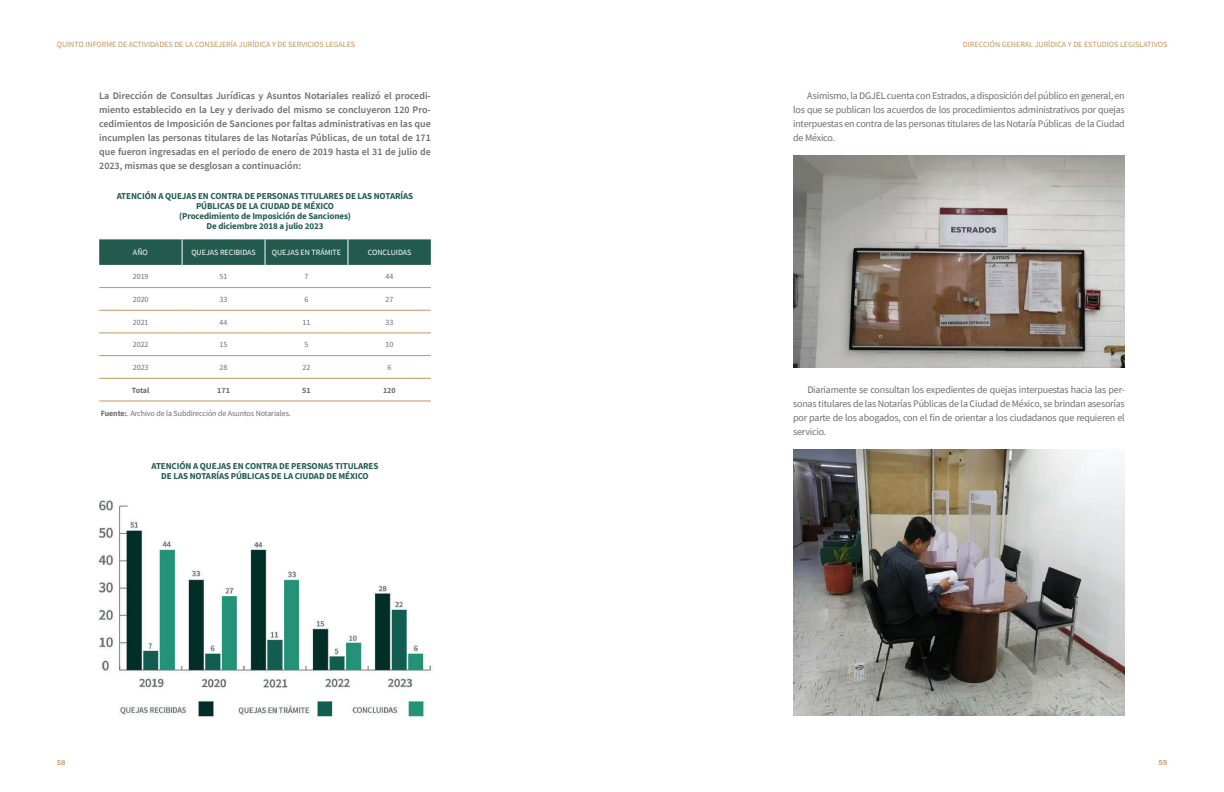
<style>
.page{position:relative;width:1224px;height:792px;background:#fff}
.page>*{position:absolute;margin:0;border:0;box-sizing:border-box;transform-origin:0 0}
.t1{font:10px/14px "Source Sans Pro";letter-spacing:-.02em;color:#6c6d70;text-align:justify}
.t2{font:600 10px/14px "Source Sans Pro";color:#6c6d70;text-align:justify}
.t3{font:700 9px/10px "Source Sans Pro";letter-spacing:-.01em;color:#225b4e;text-align:center}
.t4{font:8px "Source Sans Pro";color:#c3945d}
.t5{font:8px "Source Sans Pro";color:#6c6d70}
.t6{font:8px "Source Sans Pro";color:#fff}
.t7{font:700 8px "Source Sans Pro";color:#6c6d70}
.t8{font:500 7px "Gotham";color:#c3945d}
.s1{font-weight:700}
</style>
<div class="page">
<img style="left:793px;top:155px;width:332px;height:213px">
<img style="left:793px;top:449px;width:331px;height:266px">
<hr style="left:99px;top:287px;width:83px;height:1px;background:#c3945d">
<hr style="left:182px;top:287px;width:83px;height:1px;background:#c3945d">
<hr style="left:265px;top:287px;width:83px;height:1px;background:#c3945d">
<hr style="left:348px;top:287px;width:83px;height:1px;background:#c3945d">
<hr style="left:99px;top:310px;width:83px;height:1px;background:#c3945d">
<hr style="left:182px;top:310px;width:83px;height:1px;background:#c3945d">
<hr style="left:265px;top:310px;width:83px;height:1px;background:#c3945d">
<hr style="left:348px;top:310px;width:83px;height:1px;background:#c3945d">
<hr style="left:99px;top:332px;width:83px;height:1px;background:#c3945d">
<hr style="left:182px;top:332px;width:83px;height:1px;background:#c3945d">
<hr style="left:265px;top:332px;width:83px;height:1px;background:#c3945d">
<hr style="left:348px;top:332px;width:83px;height:1px;background:#c3945d">
<hr style="left:99px;top:355px;width:83px;height:1px;background:#c3945d">
<hr style="left:182px;top:355px;width:83px;height:1px;background:#c3945d">
<hr style="left:265px;top:355px;width:83px;height:1px;background:#c3945d">
<hr style="left:348px;top:355px;width:83px;height:1px;background:#c3945d">
<hr style="left:99px;top:378px;width:83px;height:1px;background:#c3945d">
<hr style="left:182px;top:378px;width:83px;height:1px;background:#c3945d">
<hr style="left:265px;top:378px;width:83px;height:1px;background:#c3945d">
<hr style="left:348px;top:378px;width:83px;height:1px;background:#c3945d">
<hr style="left:99px;top:400px;width:83px;height:1px;background:#c3945d">
<hr style="left:182px;top:400px;width:83px;height:1px;background:#c3945d">
<hr style="left:265px;top:400px;width:83px;height:1px;background:#c3945d">
<hr style="left:348px;top:400px;width:83px;height:1px;background:#c3945d">
<svg style="left:99px;top:239px;width:332px;height:26px;background:#285f52"></svg>
<img style="left:97px;top:500px;width:336px;height:219px">
<p class="t4" style="left:57px;top:39px;width:300px">QUINTO INFORME DE ACTIVIDADES DE LA CONSEJERÍA JURÍDICA Y DE SERVICIOS LEGALES</p>
<p class="t4" style="left:963px;top:39px;width:30px">DIRECCIÓN</p>
<p class="t4" style="left:1002px;top:39px;width:11px">GENER</p>
<p class="t4" style="left:1025px;top:39px;width:144px">AL JURÍDICA Y DE ESTUDIOS LEGISLATIVOS</p>
<p class="t2" style="left:99px;top:89px;width:333px">La Dirección de Consultas Jurídicas y Asuntos Notariales realizó el procedi&shy;miento establecido en la Ley y derivado del mismo se concluyeron 120 Pro&shy;cedimientos de Imposición de Sanciones por faltas administrativas en las que incumplen las personas titulares de las Notarías Públicas, de un total de 171 que fueron ingresadas en el periodo de enero de 2019 hasta el 31 de julio de 2023, mismas que se desglosan a continuación:</p>
<p class="t3" style="left:117px;top:191px;width:298px">ATENCIÓN A QUEJAS EN CONTRA DE PERSONAS TITULARES DE LAS NOTARÍAS PÚBLICAS DE LA CIUDAD DE MÉXICO<br>(Procedimiento de Imposición de Sanciones)<br>De diciembre 2018 a julio 2023</p>
<p class="t6" style="left:133px;top:247px;width:16px">AÑO</p>
<p class="t6" style="left:191px;top:247px;width:66px">QUEJAS RECI BI DAS</p>
<p class="t6" style="left:272px;top:247px;width:63px">QUEJAS EN TRÁMITE</p>
<p class="t6" style="left:368px;top:247px;width:45px">CONCLUI DAS</p>
<p class="t5" style="left:133px;top:271px;width:17px">2019</p>
<p class="t5" style="left:220px;top:271px;width:9px">51</p>
<p class="t5" style="left:305px;top:271px;width:5px">7</p>
<p class="t5" style="left:385px;top:271px;width:9px">44</p>
<p class="t5" style="left:133px;top:294px;width:17px">2020</p>
<p class="t5" style="left:220px;top:294px;width:9px">33</p>
<p class="t5" style="left:305px;top:294px;width:5px">6</p>
<p class="t5" style="left:385px;top:294px;width:9px">27</p>
<p class="t5" style="left:133px;top:317px;width:17px">2021</p>
<p class="t5" style="left:220px;top:317px;width:9px">44</p>
<p class="t5" style="left:303px;top:317px;width:9px">11</p>
<p class="t5" style="left:385px;top:317px;width:9px">33</p>
<p class="t5" style="left:133px;top:340px;width:17px">2022</p>
<p class="t5" style="left:220px;top:340px;width:9px">15</p>
<p class="t5" style="left:305px;top:340px;width:5px">5</p>
<p class="t5" style="left:385px;top:340px;width:9px">10</p>
<p class="t5" style="left:133px;top:362px;width:17px">2023</p>
<p class="t5" style="left:220px;top:362px;width:9px">28</p>
<p class="t5" style="left:303px;top:362px;width:9px">22</p>
<p class="t5" style="left:387px;top:362px;width:5px">6</p>
<p class="t7" style="left:132px;top:385px;width:19px">Total</p>
<p class="t7" style="left:217px;top:385px;width:14px">171</p>
<p class="t7" style="left:302px;top:385px;width:10px">51</p>
<p class="t7" style="left:383px;top:385px;width:14px">120</p>
<p class="t5" style="left:101px;top:409px;width:192px"><span class="s1">Fuente:</span>. Archivo de la Subdirección de Asuntos N otariales.</p>
<p class="t3" style="left:152px;top:461px;width:228px">ATENCIÓN A QUEJAS EN CONTRA DE PERSONAS TITULARES<br>DE LAS NOTARÍAS PÚBLICAS DE LA CIUDAD DE MÉXICO</p>
<p class="t1" style="left:793px;top:89px;width:333px;text-indent:14px">Asimismo, la DGJEL cuenta con Estrados, a disposición del público en general, en los que se publican los acuerdos de los procedimientos administrativos por quejas interpuestas en contra de las personas titulares de las N otaría Públicas de la Ciudad de México.</p>
<p class="t1" style="left:793px;top:383px;width:333px;text-indent:14px">Diariamente se consultan los expedientes de quejas interpuestas hacia las per&shy;sonas titulares de las N otarías Públicas de la Ciudad de México, se brindan asesorías por parte de los abogados, con el fin de orientar a los ciudadanos que requieren el servicio.</p>
<p class="t8" style="left:57px;top:759px;width:10px">58</p>
<p class="t8" style="left:1158px;top:759px;width:10px">59</p>
</div>
